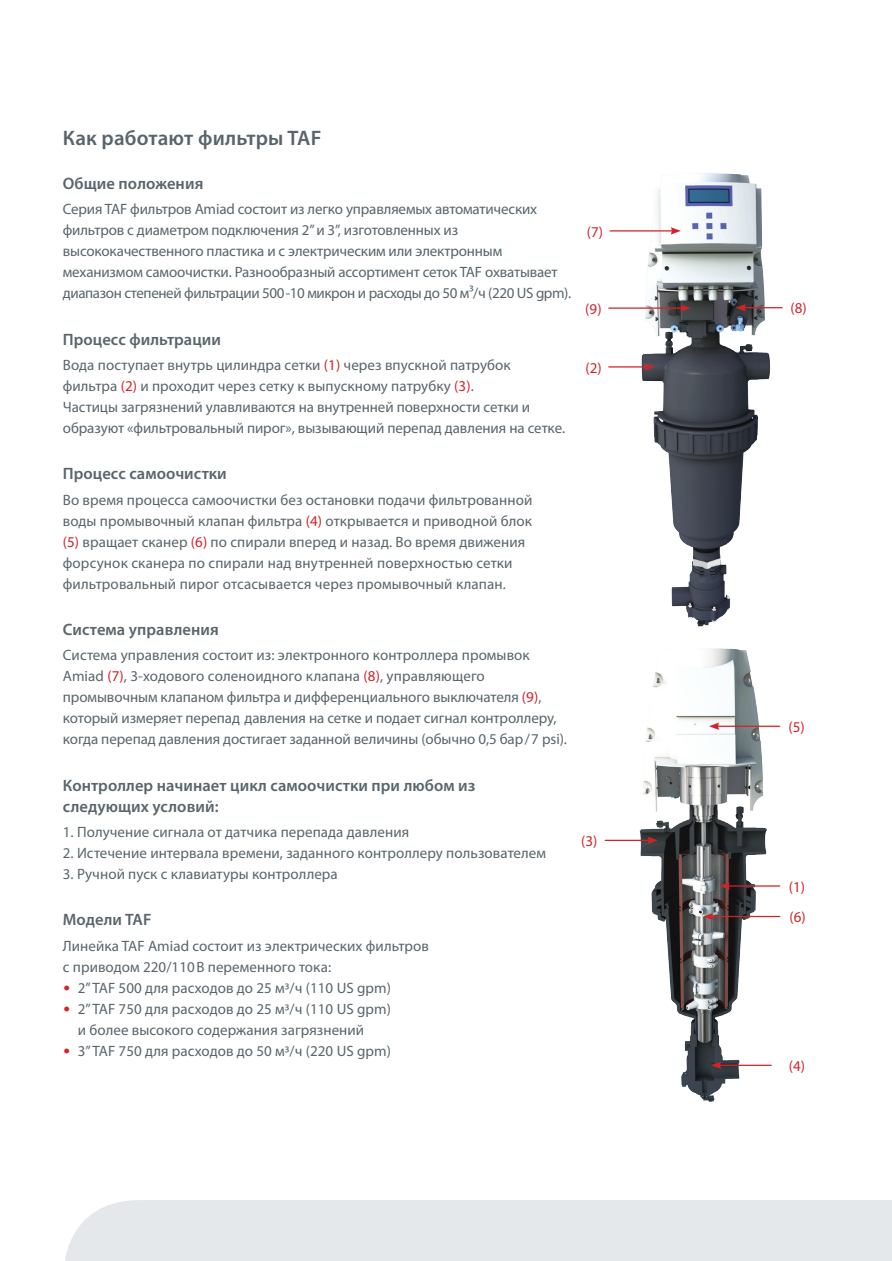
<style>
.page{position:relative;width:892px;height:1261px;background:#fff}
.page>*{position:absolute;margin:0;border:0;box-sizing:border-box;transform-origin:0 0}
.t1{font:600 21px "Myriad Pro";letter-spacing:.01em;color:#59656b}
.t2{font:600 16.5px/21px "Myriad Pro";letter-spacing:.005em;color:#59656b}
.t3{font:15px/21px "Myriad Pro";color:#59656b}
.t4{font:15px "Myriad Pro";color:#d1232a}
.s1{color:#d1232a}
.s2{font-family:"DIN";color:#d1232a}
</style>
<div class="page">
<img style="left:611px;top:648px;width:170px;height:454px">
<img style="left:608px;top:173px;width:175px;height:454px">
<hr style="left:744px;top:307px;width:38px;height:1px;background:#d1232a">
<svg style="left:736px;top:304px;width:10px;height:7px"></svg>
<hr style="left:610px;top:230px;width:63px;height:1px;background:#d1232a">
<svg style="left:671px;top:227px;width:10px;height:7px"></svg>
<hr style="left:609px;top:307px;width:74px;height:2px;background:#d1232a">
<svg style="left:680px;top:304px;width:11px;height:8px"></svg>
<hr style="left:609px;top:366px;width:38px;height:1px;background:#d1232a">
<svg style="left:645px;top:363px;width:10px;height:7px"></svg>
<hr style="left:717px;top:725px;width:63px;height:1px;background:#d1232a">
<svg style="left:709px;top:722px;width:10px;height:7px"></svg>
<hr style="left:728px;top:885px;width:52px;height:1px;background:#d1232a">
<svg style="left:720px;top:882px;width:10px;height:7px"></svg>
<hr style="left:605px;top:839px;width:45px;height:1px;background:#d1232a">
<svg style="left:647px;top:836px;width:11px;height:7px"></svg>
<hr style="left:711px;top:915px;width:69px;height:1px;background:#d1232a">
<svg style="left:703px;top:912px;width:10px;height:8px"></svg>
<hr style="left:719px;top:1064px;width:52px;height:1px;background:#d1232a">
<svg style="left:711px;top:1061px;width:10px;height:7px"></svg>
<div style="left:65px;top:1200px;width:827px;height:60px;background:#e5e8eb"></div>
<h1 class="t1" style="left:63px;top:124px;width:260px">Как работают фильтры TAF</h1>
<p class="t2" style="left:63px;top:173px;width:142px">Общие положения</p>
<p class="t3" style="left:63px;top:198px;width:510px">Серия TAF фильтров Amiad состоит из легко управляемых автоматических фильтров с диаметром подключения 2” и 3”, изготовленных из высококачественного пластика и с электрическим или электронным механизмом самоочистки. Разнообразный ассортимент сеток TAF охватывает диапазон степеней фильтрации 500-10 микрон и расходы до 50 м³/ч (220 US gpm).</p>
<p class="t2" style="left:63px;top:328px;width:160px">Процесс фильтрации</p>
<p class="t3" style="left:63px;top:354px;width:504px">Вода поступает внутрь цилиндра сетки <span class="s1">(1)</span> через впускной патрубок фильтра <span class="s1">(2)</span> и проходит через сетку к выпускному патрубку <span class="s1">(3)</span>.<br>Частицы загрязнений улавливаются на внутренней поверхности сетки и образуют «фильтровальный пирог», вызывающий перепад давления на сетке.</p>
<p class="t2" style="left:63px;top:463px;width:166px">Процесс самоочистки</p>
<p class="t3" style="left:63px;top:488px;width:471px">Во время процесса самоочистки без остановки подачи фильтрованной воды промывочный клапан фильтра <span class="s1">(4)</span> открывается и приводной блок <span class="s1">(5)</span> вращает сканер <span class="s1">(6)</span> по спирали вперед и назад. Во время движения форсунок сканера по спирали над внутренней поверхностью сетки фильтровальный пирог отсасывается через промывочный клапан.</p>
<p class="t2" style="left:63px;top:618px;width:158px">Система управления</p>
<p class="t3" style="left:63px;top:644px;width:506px">Система управления состоит из: электронного контроллера промывок Amiad <span class="s1">(7)</span>, 3-ходового соленоидного клапана <span class="s1">(8)</span>, управляющего промывочным клапаном фильтра и дифференциального выключателя <span class="s1">(9)</span>, который измеряет перепад давления на сетке и подает сигнал контроллеру, когда перепад давления достигает заданной величины (обычно 0,5 бар/7 psi).</p>
<p class="t2" style="left:63px;top:774px;width:414px">Контроллер начинает цикл самоочистки при любом из следующих условий:</p>
<p class="t3" style="left:63px;top:821px;width:348px">1. Получение сигнала от датчика перепада давления</p>
<p class="t3" style="left:63px;top:842px;width:485px">2. Истечение интервала времени, заданного контроллеру пользователем</p>
<p class="t3" style="left:63px;top:863px;width:276px">3. Ручной пуск с клавиатуры контроллера</p>
<p class="t2" style="left:63px;top:908px;width:90px">Модели TAF</p>
<p class="t3" style="left:63px;top:934px;width:368px">Линейка TAF Amiad состоит из электрических фильтров с приводом 220/110В переменного тока:</p>
<p class="t3" style="left:63px;top:976px;width:330px"><span class="s2">•</span> 2” TAF 500 для расходов до 25 м³/ч (110 US gpm)</p>
<p class="t3" style="left:78px;top:997px;width:315px;text-indent:-15px"><span class="s2">•</span> 2” TAF 750 для расходов до 25 м³/ч (110 US gpm) и более высокого содержания загрязнений</p>
<p class="t3" style="left:63px;top:1039px;width:330px"><span class="s2">•</span> 3” TAF 750 для расходов до 50 м³/ч (220 US gpm)</p>
<p class="t4" style="left:587px;top:222px;width:18px">(7)</p>
<p class="t4" style="left:585px;top:299px;width:18px">(9)</p>
<p class="t4" style="left:585px;top:358px;width:18px">(2)</p>
<p class="t4" style="left:581px;top:831px;width:18px">(3)</p>
<p class="t4" style="left:790px;top:299px;width:18px">(8)</p>
<p class="t4" style="left:789px;top:717px;width:18px">(5)</p>
<p class="t4" style="left:789px;top:877px;width:18px">(1)</p>
<p class="t4" style="left:789px;top:907px;width:18px">(6)</p>
<p class="t4" style="left:789px;top:1056px;width:18px">(4)</p>
</div>
